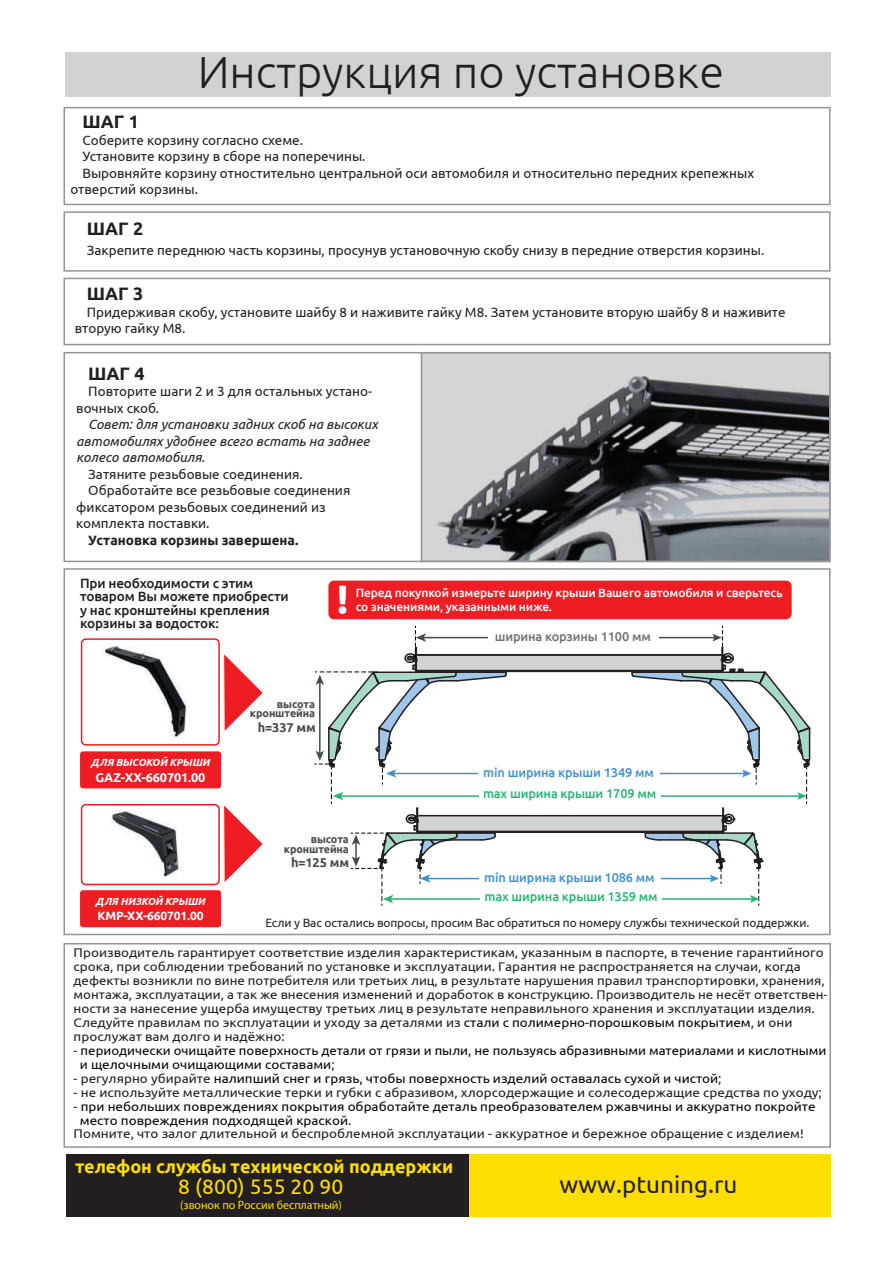
<style>
.page{position:relative;width:893px;height:1263px;background:#fff}
.page>*{position:absolute;margin:0;border:0;box-sizing:border-box;transform-origin:0 0}
.t1{font:300 45px "Ubuntu";color:#231f20}
.t2{font:700 41.1px "Ubuntu";color:#fff}
.t3{font:24.3px "Ubuntu";color:#231f20}
.t4{font:21px "Ubuntu";letter-spacing:.005em;color:#ffdf01}
.t5{font:700 18px "Ubuntu";color:#ffdf01}
.t6{font:700 18px "Ubuntu";color:#231f20}
.t7{font:13.5px/16.5px "Ubuntu";color:#231f20}
.t8{font:italic 13.5px/16.5px "Ubuntu";color:#231f20}
.t9{font:500 13.5px/13.5px "Ubuntu";letter-spacing:-.01em;color:#231f20}
.t10{font:700 13.5px "Ubuntu";color:#231f20}
.t11{font:500 12.75px "Ubuntu";letter-spacing:-.01em;color:#4291ce}
.t12{font:500 12.75px "Ubuntu";letter-spacing:-.01em;color:#2ab574}
.t13{font:500 12.75px "Ubuntu";letter-spacing:-.01em;color:#707174}
.t14{font:700 12.75px "Ubuntu";letter-spacing:-.01em;color:#fff}
.t15{font:700 12.75px "Ubuntu";letter-spacing:-.01em;color:#484b4d}
.t16{font:12.6px/14px "Ubuntu";color:#231f20;scale:1.07 1}
.t17{font:12.6px "Ubuntu";color:#050504;scale:1.07 1}
.t18{font:12.6px/14px "Ubuntu";color:#050504;scale:1.05 1}
.t19{font:500 12px "Ubuntu";letter-spacing:-.01em;color:#fff}
.t20{font:12px "Ubuntu";letter-spacing:-.01em;color:#231f20}
.t21{font:12px "Myriad Pro";letter-spacing:-.005em;color:#ffdf01}
.t22{font:700 12px "Ubuntu";letter-spacing:-.01em;color:#fff}
.t23{font:700 10.8px/9.4px "Ubuntu";letter-spacing:-.01em;color:#484b4d;text-align:right}
.t24{font:italic 700 10.35px "Ubuntu";letter-spacing:-.01em;color:#fff}
.s1{color:#050504}
.s2{color:#231f20}
</style>
<div class="page">
<img style="left:88px;top:810px;width:116px;height:76px">
<img style="left:102px;top:646px;width:85px;height:91px">
<div style="left:64px;top:943px;width:767px;height:205px;background:#fff;border:2px solid #939598"></div>
<div style="left:66px;top:1154px;width:764px;height:63px;background:#231f20"></div>
<div style="left:469px;top:1154px;width:361px;height:63px;background:#ffdf01"></div>
<div style="left:65px;top:53px;width:766px;height:44px;background:#d1d2d4"></div>
<div style="left:64px;top:107px;width:767px;height:98px;border:2px solid #939598"></div>
<div style="left:64px;top:211px;width:767px;height:61px;border:2px solid #939598"></div>
<div style="left:64px;top:278px;width:767px;height:67px;border:2px solid #939598"></div>
<img style="left:424px;top:355px;width:404px;height:204px">
<div style="left:64px;top:352px;width:767px;height:210px;border:2px solid #939598"></div>
<div style="left:64px;top:568px;width:767px;height:367px;border:2px solid #939598"></div>
<div style="left:80px;top:751px;width:141px;height:37px;background:#ee1d23;border-radius:3px"></div>
<div style="left:80px;top:890px;width:141px;height:37px;background:#ee1d23;border-radius:3px"></div>
<div style="left:416px;top:654px;width:306px;height:15px;background:#d2d4d3"></div>
<hr style="left:416px;top:654px;width:306px;height:2px;background:#231f20">
<div style="left:416px;top:670px;width:306px;height:2px;border:2px solid #231f20"></div>
<div style="left:417px;top:815px;width:306px;height:15px;background:#d2d4d3"></div>
<hr style="left:417px;top:815px;width:306px;height:1px;background:#231f20">
<div style="left:418px;top:831px;width:305px;height:2px;border:2px solid #231f20"></div>
<svg style="left:631px;top:626px;width:180px;height:280px"></svg>
<div style="left:479px;top:871px;width:181px;height:14px;background:#fff"></div>
<svg style="left:314px;top:626px;width:194px;height:280px"></svg>
<div style="left:81px;top:638px;width:139px;height:107px;border:2px solid #ee1d23;border-radius:4px"></div>
<div style="left:81px;top:804px;width:139px;height:81px;border:2px solid #ee1d23;border-radius:4px"></div>
<div style="left:328px;top:581px;width:464px;height:38px;background:#ee1d23;border-radius:5px"></div>
<svg style="left:224px;top:806px;width:39px;height:76px"></svg>
<svg style="left:224px;top:654px;width:39px;height:77px"></svg>
<h1 class="t1" style="left:198px;top:45px;width:528px">Инструкция по установке</h1>
<h3 class="t6" style="left:82px;top:111px;width:58px">ШАГ 1</h3>
<p class="t7" style="left:82px;top:131px;width:222px">Cоберите корзину согласно схеме.</p>
<p class="t7" style="left:82px;top:148px;width:285px">Установите корзину в сборе на поперечины.</p>
<p class="t7" style="left:82px;top:164px;width:673px">Выровняйте корзину отностительно центральной оси автомобиля и относительно передних крепежных</p>
<p class="t7" style="left:70px;top:181px;width:129px">отверстий корзины.</p>
<h3 class="t6" style="left:87px;top:218px;width:58px">ШАГ 2</h3>
<p class="t7" style="left:87px;top:241px;width:679px">Закрепите переднюю часть корзины, просунув установочную скобу снизу в передние отверстия корзины.</p>
<h3 class="t6" style="left:87px;top:283px;width:58px">ШАГ 3</h3>
<p class="t7" style="left:75px;top:303px;width:712px;text-indent:12px">Придерживая скобу, установите шайбу 8 и наживите гайку М8. Затем установите вторую шайбу 8 и наживите вторую гайку М8.</p>
<h3 class="t6" style="left:88px;top:362px;width:58px">ШАГ 4</h3>
<p class="t7" style="left:76px;top:383px;width:297px;text-indent:12px">Повторите шаги 2 и 3 для остальных устано&shy;вочных скоб.</p>
<p class="t8" style="left:76px;top:416px;width:303px;text-indent:12px">Совет: для установки задних скоб на высоких автомобилях удобнее всего встать на заднее колесо автомобиля.</p>
<p class="t7" style="left:88px;top:465px;width:216px">Затяните резьбовые соединения.</p>
<p class="t7" style="left:88px;top:482px;width:264px">Обработайте все резьбовые соединения</p>
<p class="t7" style="left:76px;top:498px;width:251px">фиксатором резьбовых соединений из</p>
<p class="t7" style="left:76px;top:515px;width:135px">комплекта поставки.</p>
<p class="t10" style="left:88px;top:532px;width:212px">Установка корзины завершена.</p>
<p class="t9" style="left:80px;top:576px;width:210px">При необходимости с этим товаром Вы можете приобрести у нас кронштейны крепления корзины за водосток:</p>
<p class="t23" style="left:250px;top:699px;width:67px">высота кронштейна</p>
<p class="t24" style="left:91px;top:756px;width:121px">ДЛЯ ВЫСОКОЙ КРЫШИ</p>
<p class="t14" style="left:95px;top:769px;width:111px">GAZ-XX-660701.00</p>
<p class="t15" style="left:258px;top:720px;width:60px">h=337 мм</p>
<h2 class="t2" style="left:337px;top:574px;width:13px">!</h2>
<p class="t19" style="left:356px;top:585px;width:428px">Перед покупкой измерьте ширину крыши Вашего автомобиля и сверьтесь</p>
<p class="t19" style="left:356px;top:599px;width:198px">со значениями, указанными ниже.</p>
<p class="t13" style="left:495px;top:629px;width:158px">ширина корзины 1100 мм</p>
<p class="t11" style="left:483px;top:764px;width:172px">min ширина крыши 1349 мм</p>
<p class="t12" style="left:483px;top:786px;width:175px">max ширина крыши 1709 мм</p>
<p class="t24" style="left:95px;top:895px;width:111px">ДЛЯ НИЗКОЙ КРЫШИ</p>
<p class="t22" style="left:97px;top:909px;width:108px">KMP-XX-660701.00</p>
<p class="t23" style="left:284px;top:834px;width:67px">высота кронштейна</p>
<p class="t15" style="left:291px;top:854px;width:60px">h=125 мм</p>
<p class="t11" style="left:484px;top:869px;width:172px">min ширина крыши 1086 мм</p>
<p class="t12" style="left:484px;top:888px;width:175px">max ширина крыши 1359 мм</p>
<p class="t20" style="left:265px;top:916px;width:545px">Если у Вас остались вопросы, просим Вас обратиться по номеру службы технической поддержки.</p>
<p class="t16" style="left:74px;top:945px;width:706px">Производитель гарантирует соответствие изделия характеристикам, указанным в паспорте, в течение гарантийного срока, при соблюдении требований по установке и эксплуатации. Гарантия не распространяется на случаи, когда дефекты возникли по вине потребителя или третьих лиц, в результате нарушения правил транспортировки, хранения, монтажа, эксплуатации, а так же внесения изменений и доработок в конструкцию. Производитель не несёт ответствен&shy;ности за нанесение ущерба имуществу третьих лиц в результате неправильного хранения и эксплуатации изделия.<br>Следуйте правилам по эксплуатации и уходу за деталями из <span class="s1">стали с полимерно-порошковым покрытием</span>, и они прослужат вам долго и надёжно:</p>
<p class="t18" style="left:80px;top:1043px;width:712px;text-indent:-6px"><span class="s2">-</span> периодически очищайте поверхность детали от грязи и пыли, не пользуясь абразивными материалами и кислотными и щелочными очищающими составами<span class="s2">;</span></p>
<p class="t17" style="left:74px;top:1070px;width:607px"><span class="s2">- регулярно убирайте</span> налипший снег и грязь, чтобы поверхность изделий оставалась сухой и чистой<span class="s2">;</span></p>
<p class="t16" style="left:74px;top:1085px;width:701px">- не используйте металлические терки и губки с абразивом, хлорсодержащие и солесодержащие средства по уходу;</p>
<p class="t17" style="left:74px;top:1098px;width:695px"><span class="s2">-</span> при небольших повреждениях покрытия обработайте деталь преобразователем ржавчины и аккуратно покройте</p>
<p class="t17" style="left:80px;top:1112px;width:255px">место повреждения подходящей краской<span class="s2">.</span></p>
<p class="t16" style="left:74px;top:1126px;width:684px">Помните, что залог длительной и беспроблемной эксплуатации - аккуратное и бережное обращение с изделием!</p>
<h3 class="t5" style="left:75px;top:1156px;width:380px">телефон службы технической поддержки</h3>
<h3 class="t4" style="left:178px;top:1174px;width:166px">8 (800) 555 20 90</h3>
<p class="t21" style="left:180px;top:1197px;width:163px">(звонок по России бесплатный)</p>
<h3 class="t3" style="left:560px;top:1169px;width:179px">www.ptuning.ru</h3>
</div>
